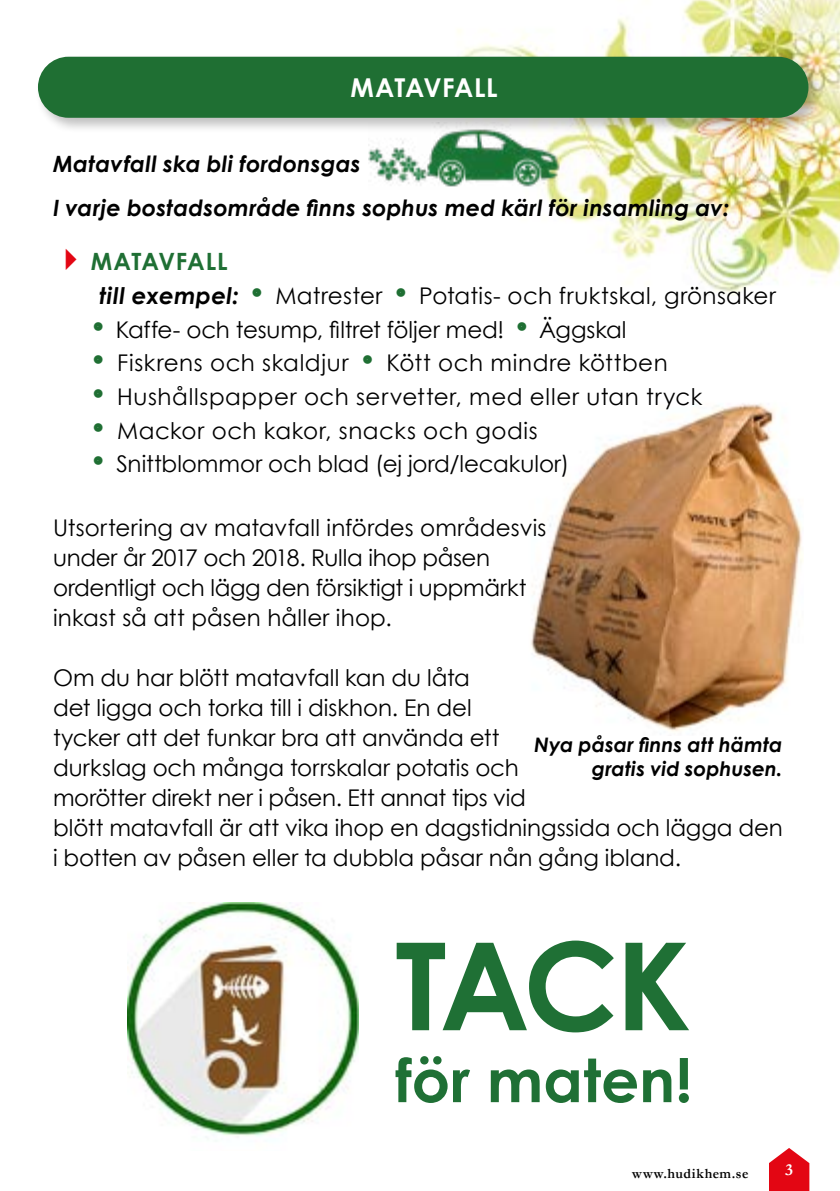
<style>
.page{position:relative;width:840px;height:1191px;background:#fff}
.page>*{position:absolute;margin:0;border:0;box-sizing:border-box;transform-origin:0 0}
.t1{font:700 121.8px "Century Gothic";color:#1f7035}
.t2{font:700 73.2px "Century Gothic";color:#000}
.t3{font:700 60px "Century Gothic";color:#1f7035}
.t4{font:700 26px "Century Gothic";color:#fff}
.t5{font:700 23.8px "Century Gothic";letter-spacing:.02em;color:#1f6f34}
.t6{font:23px/30px "Century Gothic";color:#000}
.t7{font:23px/33.8px "Century Gothic";letter-spacing:.02em;color:#000}
.t8{font:23px "Century Gothic";letter-spacing:.03em;color:#000}
.t9{font:italic 700 23px "Century Gothic";letter-spacing:.015em;color:#000}
.t10{font:italic 700 22.4px/44px "Century Gothic";letter-spacing:.005em;color:#000}
.t11{font:italic 700 20px/24px "Century Gothic";color:#000;text-align:right}
.t12{font:700 16.8px "Garamond";color:#fff}
.t13{font:700 14.4px "Garamond";letter-spacing:.05em;color:#000;scale:.95 1}
.s1{color:#e30613}
</style>
<div class="page">
<img style="left:531px;top:403px;width:272px;height:329px">
<svg style="left:769px;top:1148px;width:39px;height:43px"></svg>
<img style="left:458px;top:0;width:381px;height:295px">
<div style="left:34px;top:53px;width:788px;height:80px;background:#000;opacity:.25"></div>
<div style="left:38px;top:57px;width:770px;height:61px;background:#1f6f33;border-radius:31px"></div>
<div style="left:768px;top:714px;width:51px;height:49px;background:#fff"></div>
<img style="left:127px;top:902px;width:231px;height:236px">
<img style="left:368px;top:122px;width:208px;height:68px">
<p class="t4" style="left:350px;top:68px;width:18px">MATAVFALL</p>
<p class="t10" style="left:53px;top:141px;width:677px">Matavfall ska bli fordonsgas<br>I varje bostadsområde finns sophus med kärl för insamling av:</p>
<p class="t5" style="left:53px;top:243px;width:176px"><span class="s1">✔</span>MATAVFALL</p>
<p class="t9" style="left:99px;top:278px;width:141px">till exempel:</p>
<p class="t6" style="left:275px;top:280px;width:108px">Matrester</p>
<p class="t6" style="left:116px;top:278px;width:661px;line-height:33.6px;text-indent:303px">Potatis- och fruktskal, grönsaker<br>Kaffe- och tesump, filtret följer med!</p>
<p class="t6" style="left:539px;top:314px;width:89px">Äggskal</p>
<h2 class="t2" style="left:45px;top:291px;width:338px">Restavfall</h2>
<p class="t7" style="left:116px;top:346px;width:587px;text-indent:270px">Kött och mindre köttben Hushållspapper och servetter, med eller utan tryck Mackor och kakor, snacks och godis<br>Snittblommor och blad (ej jord/lecakulor)</p>
<p class="t6" style="left:53px;top:512px;width:494px">Utsortering av matavfall infördes områdesvis under år 2017 och 2018. Rulla ihop påsen ordentligt och lägg den försiktigt i uppmärkt inkast så att påsen håller ihop.</p>
<p class="t6" style="left:53px;top:662px;width:731px">Om du har blött matavfall kan du låta<br>det ligga och torka till i diskhon. En del<br>tycker att det funkar bra att använda ett<br>durkslag och många torrskalar potatis och<br>morötter direkt ner i påsen. Ett annat tips vid<br>blött matavfall är att vika ihop en dagstidningssida och lägga den i botten av påsen eller ta dubbla påsar nån gång ibland.</p>
<p class="t8" style="left:117px;top:347px;width:233px">Fiskrens och skaldjur</p>
<p class="t11" style="left:534px;top:731px;width:249px">Nya påsar finns att hämta gratis vid sophusen.</p>
<h1 class="t1" style="left:395px;top:893px;width:297px">TACK</h1>
<h3 class="t3" style="left:395px;top:1034px;width:298px">för maten!</h3>
<p class="t13" style="left:632px;top:1164px;width:124px">www.hudikhem.se</p>
<p class="t12" style="left:784px;top:1158px;width:9px">3</p>
</div>
